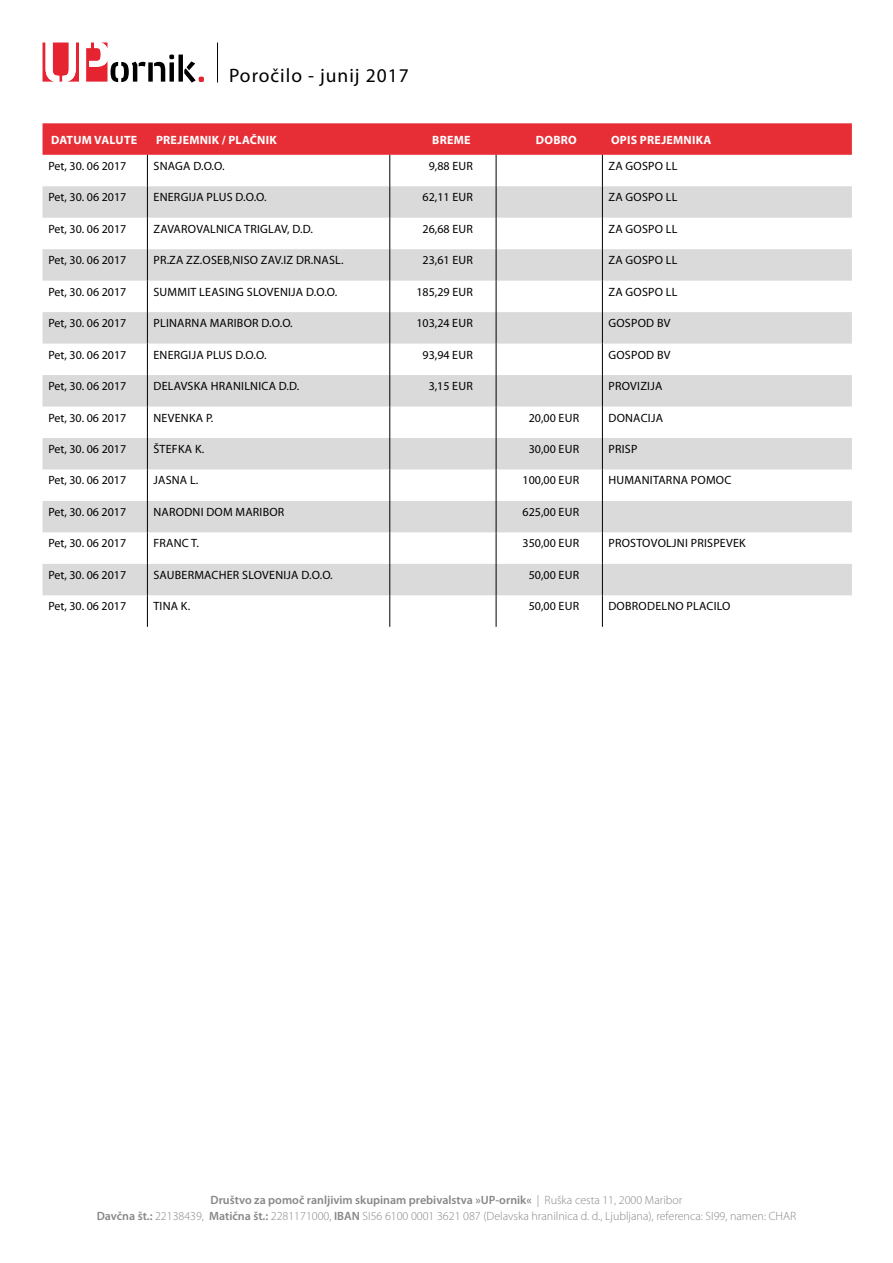
<style>
.page{position:relative;width:893px;height:1263px;background:#fff}
.page>*{position:absolute;margin:0;border:0;box-sizing:border-box;transform-origin:0 0}
.t1{font:19.5px "Myriad Pro";letter-spacing:.05em;color:#000}
.t2{font:12px "Myriad Pro";letter-spacing:.02em;color:#000}
.t3{font:300 12px/16.5px "Myriad Pro";color:#878786;text-align:center}
.t4{font:12px "Myriad Pro";color:#000}
.t5{font:700 12px "Myriad Pro";letter-spacing:.02em;color:#fff}
.s1{font-weight:600}
</style>
<div class="page">
<svg style="left:43px;top:43px;width:161px;height:39px"></svg>
<hr style="left:217px;top:43px;width:1px;height:39px;background:#000">
<div style="left:43px;top:123px;width:809px;height:32px;background:#e72e36"></div>
<svg style="left:43px;top:186px;width:809px;height:409px;fill:#dadada"></svg>
<hr style="left:147px;top:155px;width:1px;height:31px;background:#000">
<hr style="left:390px;top:155px;width:1px;height:31px;background:#000">
<hr style="left:496px;top:155px;width:1px;height:31px;background:#000">
<hr style="left:602px;top:155px;width:1px;height:31px;background:#000">
<hr style="left:147px;top:186px;width:1px;height:32px;background:#000">
<hr style="left:390px;top:186px;width:1px;height:32px;background:#000">
<hr style="left:496px;top:186px;width:1px;height:32px;background:#000">
<hr style="left:602px;top:186px;width:1px;height:32px;background:#000">
<hr style="left:147px;top:218px;width:1px;height:31px;background:#000">
<hr style="left:390px;top:218px;width:1px;height:31px;background:#000">
<hr style="left:496px;top:218px;width:1px;height:31px;background:#000">
<hr style="left:602px;top:218px;width:1px;height:31px;background:#000">
<hr style="left:147px;top:249px;width:1px;height:32px;background:#000">
<hr style="left:390px;top:249px;width:1px;height:32px;background:#000">
<hr style="left:496px;top:249px;width:1px;height:32px;background:#000">
<hr style="left:602px;top:249px;width:1px;height:32px;background:#000">
<hr style="left:147px;top:281px;width:1px;height:31px;background:#000">
<hr style="left:390px;top:281px;width:1px;height:31px;background:#000">
<hr style="left:496px;top:281px;width:1px;height:31px;background:#000">
<hr style="left:602px;top:281px;width:1px;height:31px;background:#000">
<hr style="left:147px;top:312px;width:1px;height:32px;background:#000">
<hr style="left:390px;top:312px;width:1px;height:32px;background:#000">
<hr style="left:496px;top:312px;width:1px;height:32px;background:#000">
<hr style="left:602px;top:312px;width:1px;height:32px;background:#000">
<hr style="left:147px;top:344px;width:1px;height:31px;background:#000">
<hr style="left:390px;top:344px;width:1px;height:31px;background:#000">
<hr style="left:496px;top:344px;width:1px;height:31px;background:#000">
<hr style="left:602px;top:344px;width:1px;height:31px;background:#000">
<hr style="left:147px;top:375px;width:1px;height:31px;background:#000">
<hr style="left:390px;top:375px;width:1px;height:31px;background:#000">
<hr style="left:496px;top:375px;width:1px;height:31px;background:#000">
<hr style="left:602px;top:375px;width:1px;height:31px;background:#000">
<hr style="left:147px;top:406px;width:1px;height:32px;background:#000">
<hr style="left:390px;top:406px;width:1px;height:32px;background:#000">
<hr style="left:496px;top:406px;width:1px;height:32px;background:#000">
<hr style="left:602px;top:406px;width:1px;height:32px;background:#000">
<hr style="left:147px;top:438px;width:1px;height:31px;background:#000">
<hr style="left:390px;top:438px;width:1px;height:31px;background:#000">
<hr style="left:496px;top:438px;width:1px;height:31px;background:#000">
<hr style="left:602px;top:438px;width:1px;height:31px;background:#000">
<hr style="left:147px;top:469px;width:1px;height:32px;background:#000">
<hr style="left:390px;top:469px;width:1px;height:32px;background:#000">
<hr style="left:496px;top:469px;width:1px;height:32px;background:#000">
<hr style="left:602px;top:469px;width:1px;height:32px;background:#000">
<hr style="left:147px;top:501px;width:1px;height:31px;background:#000">
<hr style="left:390px;top:501px;width:1px;height:31px;background:#000">
<hr style="left:496px;top:501px;width:1px;height:31px;background:#000">
<hr style="left:602px;top:501px;width:1px;height:31px;background:#000">
<hr style="left:147px;top:532px;width:1px;height:32px;background:#000">
<hr style="left:390px;top:532px;width:1px;height:32px;background:#000">
<hr style="left:496px;top:532px;width:1px;height:32px;background:#000">
<hr style="left:602px;top:532px;width:1px;height:32px;background:#000">
<hr style="left:147px;top:564px;width:1px;height:31px;background:#000">
<hr style="left:390px;top:564px;width:1px;height:31px;background:#000">
<hr style="left:496px;top:564px;width:1px;height:31px;background:#000">
<hr style="left:602px;top:564px;width:1px;height:31px;background:#000">
<hr style="left:147px;top:595px;width:1px;height:32px;background:#000">
<hr style="left:390px;top:595px;width:1px;height:32px;background:#000">
<hr style="left:496px;top:595px;width:1px;height:32px;background:#000">
<hr style="left:602px;top:595px;width:1px;height:32px;background:#000">
<h1 class="t1" style="left:229px;top:63px;width:181px">POROČILO - JUNIJ 2017</h1>
<p class="t5" style="left:51px;top:132px;width:88px">DATUM VALUTE</p>
<p class="t5" style="left:156px;top:132px;width:122px">PREJEMNIK / PLAČNIK</p>
<p class="t5" style="left:432px;top:132px;width:39px">BREME</p>
<p class="t5" style="left:536px;top:132px;width:42px">DOBRO</p>
<p class="t5" style="left:611px;top:132px;width:102px">OPIS PREJEMNIKA</p>
<p class="t4" style="left:49px;top:158px;width:79px">PET, 30. 06 2017</p>
<p class="t2" style="left:154px;top:158px;width:73px">SNAGA D.O.O.</p>
<p class="t2" style="left:429px;top:158px;width:46px">9,88 EUR</p>
<p class="t2" style="left:608px;top:158px;width:70px">ZA GOSPO LL</p>
<p class="t4" style="left:49px;top:190px;width:79px">PET, 30. 06 2017</p>
<p class="t2" style="left:154px;top:190px;width:14px">ENERGI</p>
<p class="t2" style="left:192px;top:190px;width:22px">JA PLUS</p>
<p class="t2" style="left:235px;top:190px;width:33px">D.O.O.</p>
<p class="t2" style="left:423px;top:190px;width:52px">62,11 EUR</p>
<p class="t2" style="left:608px;top:190px;width:70px">ZA GOSPO LL</p>
<p class="t4" style="left:49px;top:221px;width:79px">PET, 30. 06 2017</p>
<p class="t2" style="left:154px;top:221px;width:161px">ZAVAROVALNICA TRIGLAV, D.D.</p>
<p class="t2" style="left:423px;top:221px;width:52px">26,68 EUR</p>
<p class="t2" style="left:608px;top:221px;width:70px">ZA GOSPO LL</p>
<p class="t4" style="left:48px;top:253px;width:79px">PET, 30. 06 2017</p>
<p class="t2" style="left:153px;top:253px;width:192px">PR.ZA ZZ.OSEB,NISO ZAV.IZ DR.NASL.</p>
<p class="t2" style="left:423px;top:253px;width:52px">23,61 EUR</p>
<p class="t2" style="left:608px;top:253px;width:70px">ZA GOSPO LL</p>
<p class="t4" style="left:48px;top:284px;width:79px">PET, 30. 06 2017</p>
<p class="t2" style="left:153px;top:284px;width:185px">SUMMIT LEASING SLOVENIJA D.O.O.</p>
<p class="t2" style="left:416px;top:284px;width:58px">185,29 EUR</p>
<p class="t2" style="left:608px;top:284px;width:70px">ZA GOSPO LL</p>
<p class="t4" style="left:48px;top:316px;width:79px">PET, 30. 06 2017</p>
<p class="t2" style="left:153px;top:316px;width:141px">PLINARNA MARIBOR D.O.O.</p>
<p class="t2" style="left:416px;top:316px;width:58px">103,24 EUR</p>
<p class="t2" style="left:608px;top:316px;width:64px">GOSPOD BV</p>
<p class="t4" style="left:48px;top:347px;width:79px">PET, 30. 06 2017</p>
<p class="t2" style="left:153px;top:347px;width:14px">ENERGI</p>
<p class="t2" style="left:192px;top:347px;width:22px">JA PLUS</p>
<p class="t2" style="left:235px;top:347px;width:33px">D.O.O.</p>
<p class="t2" style="left:422px;top:347px;width:52px">93,94 EUR</p>
<p class="t2" style="left:608px;top:347px;width:64px">GOSPOD BV</p>
<p class="t4" style="left:48px;top:379px;width:79px">PET, 30. 06 2017</p>
<p class="t2" style="left:153px;top:379px;width:147px">DELAVSKA HRANILNICA D.D.</p>
<p class="t2" style="left:429px;top:379px;width:46px">3,15 EUR</p>
<p class="t2" style="left:608px;top:379px;width:55px">PROVIZIJA</p>
<p class="t4" style="left:48px;top:410px;width:79px">PET, 30. 06 2017</p>
<p class="t2" style="left:153px;top:410px;width:61px">NEVENKA P.</p>
<p class="t2" style="left:529px;top:410px;width:52px">20,00 EUR</p>
<p class="t2" style="left:608px;top:410px;width:56px">DONACIJA</p>
<p class="t4" style="left:48px;top:442px;width:79px">PET, 30. 06 2017</p>
<p class="t2" style="left:153px;top:442px;width:52px">ŠTEFKA K.</p>
<p class="t2" style="left:529px;top:442px;width:52px">30,00 EUR</p>
<p class="t2" style="left:608px;top:442px;width:30px">PRISP</p>
<p class="t4" style="left:48px;top:473px;width:79px">PET, 30. 06 2017</p>
<p class="t2" style="left:153px;top:473px;width:46px">JASNA L.</p>
<p class="t2" style="left:523px;top:473px;width:58px">100,00 EUR</p>
<p class="t2" style="left:608px;top:473px;width:124px">HUMANITARNA POMOC</p>
<p class="t4" style="left:48px;top:504px;width:79px">PET, 30. 06 2017</p>
<p class="t2" style="left:153px;top:504px;width:133px">NARODNI DOM MARIBOR</p>
<p class="t2" style="left:523px;top:504px;width:58px">625,00 EUR</p>
<p class="t4" style="left:48px;top:536px;width:79px">PET, 30. 06 2017</p>
<p class="t2" style="left:153px;top:536px;width:47px">FRANC T.</p>
<p class="t2" style="left:523px;top:536px;width:58px">350,00 EUR</p>
<p class="t2" style="left:608px;top:536px;width:43px">PROSTOVO</p>
<p class="t2" style="left:666px;top:536px;width:81px">LJNI PRISPEVEK</p>
<p class="t4" style="left:48px;top:567px;width:79px">PET, 30. 06 2017</p>
<p class="t2" style="left:153px;top:567px;width:181px">SAUBERMACHER SLOVENIJA D.O.O.</p>
<p class="t2" style="left:529px;top:567px;width:52px">50,00 EUR</p>
<p class="t4" style="left:48px;top:599px;width:79px">PET, 30. 06 2017</p>
<p class="t2" style="left:153px;top:599px;width:14px">TINA</p>
<p class="t2" style="left:181px;top:599px;width:11px">K.</p>
<p class="t2" style="left:529px;top:599px;width:52px">50,00 EUR</p>
<p class="t2" style="left:608px;top:599px;width:85px">DOBRODELNO PLACIL</p>
<p class="t2" style="left:722px;top:599px;width:10px">O</p>
<p class="t3" style="left:97px;top:1191px;width:701px"><span class="s1">Društvo za pomoč ranljivim skupinam prebivalstva »UP-ornik«</span> | Ruška cesta 11, 2000 Maribor<br><span class="s1">Davčna št.:</span> 22138439, <span class="s1">Matična št.:</span> 2281171000, <span class="s1">IBAN</span> SI56 6100 0001 3621 087 (Delavska hranilnica d. d., Ljubljana), referenca: SI99, namen: CHAR</p>
</div>
